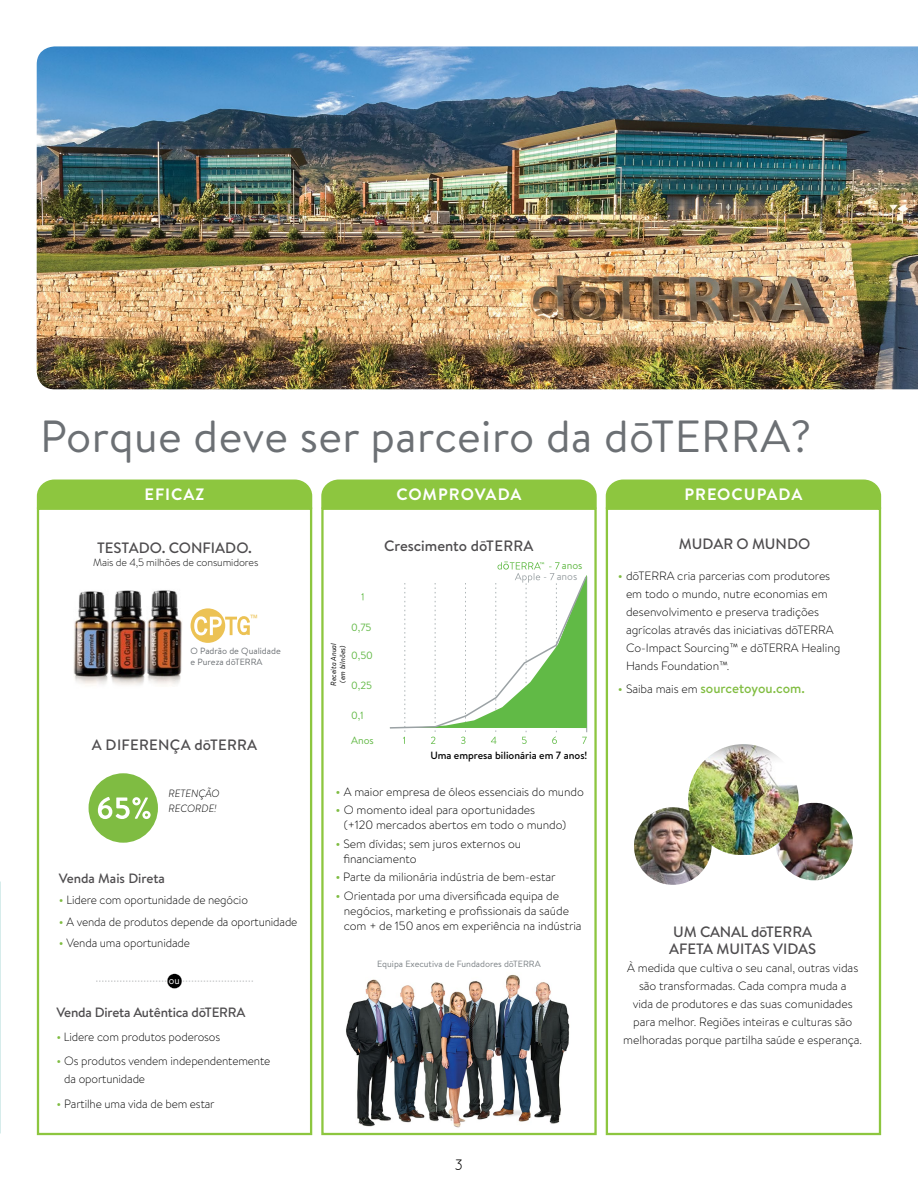
<style>
.page{position:relative;width:918px;height:1188px;background:#fff}
.page>*{position:absolute;margin:0;border:0;box-sizing:border-box;transform-origin:0 0}
.t1{font:45px "Brandon Text";letter-spacing:.01em;color:#6c7074}
.t2{font:700 16.5px "Brandon Text";letter-spacing:.06em;color:#fff}
.t3{font:500 15px/16.5px "Brandon Text";color:#4e4c4e}
.t4{font:500 15px "Brandon Text";letter-spacing:.02em;color:#4e4c4e}
.t5{font:15px "Quicksand";color:#000}
.t6{font:500 13.5px "Brandon Text";letter-spacing:-.015em;color:#4e4c4e}
.t7{font:500 13.5px "Brandon Text";color:#81bd41}
.t8{font:300 12px/18px "Brandon Text";letter-spacing:-.005em;color:#000}
.t9{font:300 10.5px "Brandon Text";letter-spacing:-.01em;color:#000}
.t10{font:500 10.5px "Brandon Text";color:#000}
.t11{font:10.5px "Brandon Text";color:#63b946}
.t12{font:italic 300 10.5px/15.1px "Brandon Text";color:#000}
.t13{font:10.5px "Brandon Text";color:#9ba2a5}
.t14{font:10.5px "Brandon Text";color:#fff;scale:.95 1}
.t15{font:9px "Brandon Text";color:#7b8185}
.t16{font:9px/11.4px "Brandon Text";color:#6c7074}
.t17{font:8.7px "Arial";color:#ecc254}
.t18{font:italic 7.5px/9px "Brandon Text";color:#000;text-align:center}
.t19{font:7.05px "Brandon Text";color:#61ba46}
.s1{font-weight:400;font-size:13.5px;color:#7fbc42}
.s2{font-weight:400;color:#7fbc42}
.s3{font-weight:300;font-size:12px;color:#000}
.s4{font-weight:400;font-size:13.8px;color:#7fbc42}
</style>
<div class="page">
<div style="left:321px;top:508px;width:276px;height:627px;border:2px solid #8dc63f"></div>
<div style="left:37px;top:508px;width:275px;height:627px;border:2px solid #8dc63f"></div>
<img style="left:37px;top:46px;width:881px;height:343px">
<img style="left:346px;top:974px;width:224px;height:154px">
<div style="left:89px;top:773px;width:69px;height:70px;background:#7fbc42;border-radius:50%"></div>
<svg style="left:98px;top:797px;width:53px;height:22px"></svg>
<svg style="left:96px;top:973px;width:157px;height:16px"></svg>
<div style="left:191px;top:608px;width:34px;height:35px;background:#ecc254;border-radius:50%"></div>
<svg style="left:194px;top:616px;width:56px;height:19px"></svg>
<div style="left:37px;top:480px;width:275px;height:29px;background:#8dc63f"></div>
<div style="left:321px;top:480px;width:276px;height:29px;background:#8dc63f"></div>
<div style="left:606px;top:480px;width:275px;height:28px;background:#8dc63f"></div>
<div style="left:606px;top:508px;width:275px;height:627px;border:2px solid #8dc63f"></div>
<img style="left:634px;top:807px;width:78px;height:78px;border-radius:39px">
<img style="left:775px;top:803px;width:78px;height:77px;border-radius:37px">
<img style="left:688px;top:744px;width:111px;height:111px">
<svg style="left:389px;top:562px;width:199px;height:182px"></svg>
<img style="left:74px;top:590px;width:108px;height:95px">
<h1 class="t1" style="left:40px;top:405px;width:773px">Porque deve ser parceiro da dōTERRA?</h1>
<h2 class="t2" style="left:145px;top:483px;width:61px">EFICAZ</h2>
<h2 class="t2" style="left:396px;top:483px;width:127px">COMPROVADA</h2>
<h2 class="t2" style="left:684px;top:483px;width:119px">PREOCUPADA</h2>
<p class="t3" style="left:679px;top:535px;width:133px">MUDAR O MUNDO</p>
<p class="t8" style="left:626px;top:566px;width:216px;text-indent:-8px"><span class="s1">•</span> dōTERRA cria parcerias com produtores em todo o mundo, nutre economias em desenvolvimento e preserva tradições agrícolas através das iniciativas dōTERRA Co-Impact Sourcing™ e dōTERRA Healing Hands Foundation™.</p>
<p class="t7" style="left:618px;top:679px;width:189px"><span class="s2">•</span> <span class="s3">Saiba mais em</span> sourcetoyou.com.</p>
<p class="t3" style="left:384px;top:537px;width:151px">Crescimento dōTERRA</p>
<p class="t3" style="left:97px;top:539px;width:156px">TESTADO. CONFIADO.</p>
<p class="t9" style="left:93px;top:555px;width:167px">Mais de 4,5 milhões de consumidores</p>
<p class="t19" style="left:540px;top:560px;width:7px">™</p>
<p class="t11" style="left:562px;top:559px;width:22px">anos</p>
<p class="t13" style="left:557px;top:569px;width:22px">anos</p>
<p class="t17" style="left:249px;top:612px;width:10px">™</p>
<p class="t11" style="left:351px;top:620px;width:22px">0,75</p>
<p class="t18" style="left:329px;top:686px;width:44px;rotate:-90deg">Receita Anual (em bilnões)</p>
<p class="t16" style="left:191px;top:645px;width:92px">O Padrão de Qualidade e Pureza dōTERRA</p>
<p class="t11" style="left:351px;top:649px;width:23px">0,50</p>
<p class="t11" style="left:351px;top:679px;width:23px">0,25</p>
<p class="t4" style="left:92px;top:734px;width:167px">A DIFERENÇA dōTERRA</p>
<p class="t12" style="left:168px;top:786px;width:53px">RETENÇÃO<br>RECORDE!</p>
<p class="t6" style="left:59px;top:869px;width:108px">Venda Mais Direta</p>
<p class="t8" style="left:59px;top:891px;width:191px"><span class="s1">•</span> Lidere com oportunidade de negócio</p>
<p class="t8" style="left:59px;top:912px;width:240px"><span class="s1">•</span> A venda de produtos depende da oportunidade</p>
<p class="t8" style="left:59px;top:933px;width:133px"><span class="s1">•</span> Venda uma oportunidade</p>
<p class="t14" style="left:169px;top:973px;width:13px">ou</p>
<p class="t6" style="left:57px;top:1003px;width:190px">Venda Direta Autêntica dōTERRA</p>
<p class="t8" style="left:57px;top:1027px;width:165px"><span class="s1">•</span> Lidere com produtos poderosos</p>
<p class="t8" style="left:64px;top:1052px;width:208px;text-indent:-8px"><span class="s1">•</span> Os produtos vendem independentemente da oportunidade</p>
<p class="t8" style="left:57px;top:1094px;width:160px"><span class="s1">•</span> Partilhe uma vida de bem estar</p>
<p class="t11" style="left:351px;top:708px;width:14px">0,1</p>
<p class="t11" style="left:351px;top:733px;width:24px">Anos</p>
<p class="t10" style="left:430px;top:748px;width:158px">Uma empresa bilionária em 7 anos!</p>
<p class="t8" style="left:335px;top:782px;width:250px"><span class="s4">•</span> A maior empresa de óleos essenciais do mundo</p>
<p class="t8" style="left:344px;top:802px;width:224px;line-height:15px;text-indent:-8px"><span class="s4">•</span> O momento ideal para oportunidades (+120 mercados abertos em todo o mundo)</p>
<p class="t8" style="left:343px;top:836px;width:179px;line-height:15px;text-indent:-8px"><span class="s4">•</span> Sem dívidas; sem juros externos ou financiamento</p>
<p class="t8" style="left:335px;top:868px;width:222px"><span class="s4">•</span> Parte da milionária indústria de bem-estar</p>
<p class="t8" style="left:344px;top:888px;width:239px;line-height:15px;text-indent:-8px"><span class="s4">•</span> Orientada por uma diversificada equipa de negócios, marketing e profissionais da saúde com + de 150 anos em experiência na indústria</p>
<p class="t15" style="left:377px;top:958px;width:165px">Equipa Executiva de Fundadores dōTERRA</p>
<p class="t3" style="left:669px;top:923px;width:149px">UM CANAL dōTERRA<br>AFETA MUITAS VIDAS</p>
<p class="t8" style="left:623px;top:958px;width:240px;text-align:center">À medida que cultiva o seu canal, outras vidas são transformadas. Cada compra muda a<br>vida de produtores e das suas comunidades para melhor. Regiões inteiras e culturas são melhoradas porque partilha saúde e esperança.</p>
<p class="t5" style="left:454px;top:1156px;width:11px">3</p>
</div>
